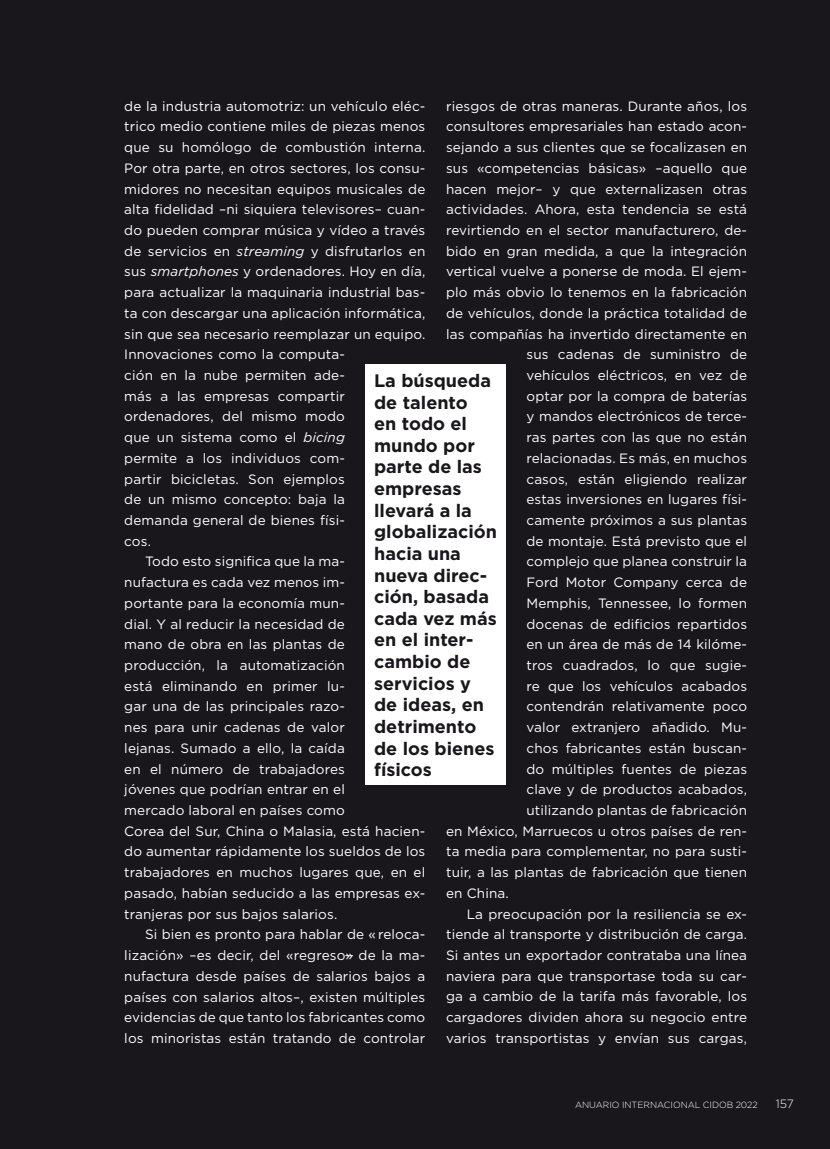
<style>
.page{position:relative;width:830px;height:1149px;background:#fff}
.page>*{position:absolute;margin:0;border:0;box-sizing:border-box;transform-origin:0 0}
.t1{font:700 18px/21.6px "Gotham";color:#1a171c}
.t2{font:13.5px "Gotham";letter-spacing:.01em;color:#fff}
.t3{font:300 12px "Gotham";color:#fff}
.t4{font:300 9px "Gotham";color:#fff}
.s1{font-style:italic}
</style>
<div class="page">
<div style="left:0;top:0;width:829px;height:1148px;background:#1a171c"></div>
<div style="left:365px;top:364px;width:140px;height:420px;background:#fff"></div>
<p class="t2" style="left:124px;top:97px;width:302px">de la industria automotriz: un vehículo eléc-</p>
<p class="t2" style="left:124px;top:118px;width:302px">trico medio contiene miles de piezas menos</p>
<p class="t2" style="left:124px;top:139px;width:302px">que su homólogo de combustión interna.</p>
<p class="t2" style="left:124px;top:159px;width:302px">Por otra parte, en otros sectores, los consu-</p>
<p class="t2" style="left:124px;top:180px;width:302px">midores no necesitan equipos musicales de</p>
<p class="t2" style="left:124px;top:201px;width:302px">alta fidelidad –ni siquiera televisores– cuan-</p>
<p class="t2" style="left:124px;top:221px;width:302px">do pueden comprar música y vídeo a través</p>
<p class="t2" style="left:124px;top:242px;width:302px">de servicios en <span class="s1">streaming</span> y disfrutarlos en</p>
<p class="t2" style="left:124px;top:263px;width:302px">sus <span class="s1">smartphones</span> y ordenadores. Hoy en día,</p>
<p class="t2" style="left:124px;top:284px;width:302px">para actualizar la maquinaria industrial bas-</p>
<p class="t2" style="left:124px;top:304px;width:302px">ta con descargar una aplicación informática,</p>
<p class="t2" style="left:124px;top:325px;width:302px">sin que sea necesario reemplazar un equipo.</p>
<p class="t2" style="left:124px;top:346px;width:222px">Innovaciones como la computa-</p>
<p class="t2" style="left:124px;top:366px;width:222px">ción en la nube permiten ade-</p>
<p class="t2" style="left:124px;top:387px;width:222px">más a las empresas compartir</p>
<p class="t2" style="left:124px;top:408px;width:222px">ordenadores, del mismo modo</p>
<p class="t2" style="left:124px;top:428px;width:222px">que un sistema como el <span class="s1">bicing</span></p>
<p class="t2" style="left:124px;top:449px;width:222px">permite a los individuos com-</p>
<p class="t2" style="left:124px;top:470px;width:222px">partir bicicletas. Son ejemplos</p>
<p class="t2" style="left:124px;top:490px;width:222px">de un mismo concepto: baja la</p>
<p class="t2" style="left:124px;top:511px;width:222px">demanda general de bienes físi-</p>
<p class="t2" style="left:124px;top:532px;width:28px">cos.</p>
<p class="t2" style="left:145px;top:553px;width:201px">Todo esto significa que la ma-</p>
<p class="t2" style="left:124px;top:573px;width:222px">nufactura es cada vez menos im-</p>
<p class="t2" style="left:124px;top:594px;width:222px">portante para la economía mun-</p>
<p class="t2" style="left:124px;top:615px;width:222px">dial. Y al reducir la necesidad de</p>
<p class="t2" style="left:124px;top:635px;width:222px">mano de obra en las plantas de</p>
<p class="t2" style="left:124px;top:656px;width:222px">producción, la automatización</p>
<p class="t2" style="left:124px;top:677px;width:222px">está eliminando en primer lu-</p>
<p class="t2" style="left:124px;top:697px;width:222px">gar una de las principales razo-</p>
<p class="t2" style="left:124px;top:718px;width:222px">nes para unir cadenas de valor</p>
<p class="t2" style="left:124px;top:739px;width:222px">lejanas. Sumado a ello, la caída</p>
<p class="t2" style="left:124px;top:760px;width:222px">en el número de trabajadores</p>
<p class="t2" style="left:124px;top:780px;width:222px">jóvenes que podrían entrar en el</p>
<p class="t2" style="left:124px;top:801px;width:222px">mercado laboral en países como</p>
<p class="t2" style="left:124px;top:822px;width:302px">Corea del Sur, China o Malasia, está hacien-</p>
<p class="t2" style="left:124px;top:842px;width:302px">do aumentar rápidamente los sueldos de los</p>
<p class="t2" style="left:124px;top:863px;width:302px">trabajadores en muchos lugares que, en el</p>
<p class="t2" style="left:124px;top:884px;width:302px">pasado, habían seducido a las empresas ex-</p>
<p class="t2" style="left:124px;top:904px;width:214px">tranjeras por sus bajos salarios.</p>
<p class="t2" style="left:145px;top:925px;width:282px">Si bien es pronto para hablar de « reloca-</p>
<p class="t2" style="left:124px;top:946px;width:302px">lización» –es decir, del «regreso» de la ma-</p>
<p class="t2" style="left:124px;top:967px;width:302px">nufactura desde países de salarios bajos a</p>
<p class="t2" style="left:124px;top:987px;width:302px">países con salarios altos–, existen múltiples</p>
<p class="t2" style="left:124px;top:1008px;width:302px">evidencias de que tanto los fabricantes como</p>
<p class="t2" style="left:124px;top:1029px;width:302px">los minoristas están tratando de controlar</p>
<p class="t2" style="left:446px;top:97px;width:302px">riesgos de otras maneras. Durante años, los</p>
<p class="t2" style="left:446px;top:118px;width:302px">consultores empresariales han estado acon-</p>
<p class="t2" style="left:446px;top:139px;width:302px">sejando a sus clientes que se focalizasen en</p>
<p class="t2" style="left:446px;top:159px;width:302px">sus «competencias básicas» –aquello que</p>
<p class="t2" style="left:446px;top:180px;width:302px">hacen mejor– y que externalizasen otras</p>
<p class="t2" style="left:446px;top:201px;width:302px">actividades. Ahora, esta tendencia se está</p>
<p class="t2" style="left:446px;top:221px;width:302px">revirtiendo en el sector manufacturero, de-</p>
<p class="t2" style="left:446px;top:242px;width:302px">bido en gran medida, a que la integración</p>
<p class="t2" style="left:446px;top:263px;width:302px">vertical vuelve a ponerse de moda. El ejem-</p>
<p class="t2" style="left:446px;top:284px;width:302px">plo más obvio lo tenemos en la fabricación</p>
<p class="t2" style="left:446px;top:304px;width:302px">de vehículos, donde la práctica totalidad de</p>
<p class="t2" style="left:446px;top:325px;width:302px">las compañías ha invertido directamente en</p>
<p class="t2" style="left:526px;top:346px;width:222px">sus cadenas de suministro de</p>
<p class="t2" style="left:526px;top:366px;width:222px">vehículos eléctricos, en vez de</p>
<p class="t2" style="left:526px;top:387px;width:222px">optar por la compra de baterías</p>
<p class="t2" style="left:526px;top:408px;width:222px">y mandos electrónicos de terce-</p>
<p class="t2" style="left:526px;top:428px;width:222px">ras partes con las que no están</p>
<p class="t2" style="left:526px;top:449px;width:222px">relacionadas. Es más, en muchos</p>
<p class="t2" style="left:526px;top:470px;width:222px">casos, están eligiendo realizar</p>
<p class="t2" style="left:526px;top:490px;width:222px">estas inversiones en lugares físi-</p>
<p class="t2" style="left:526px;top:511px;width:222px">camente próximos a sus plantas</p>
<p class="t2" style="left:526px;top:532px;width:222px">de montaje. Está previsto que el</p>
<p class="t2" style="left:526px;top:553px;width:222px">complejo que planea construir la</p>
<p class="t2" style="left:526px;top:573px;width:222px">Ford Motor Company cerca de</p>
<p class="t2" style="left:526px;top:594px;width:222px">Memphis, Tennessee, lo formen</p>
<p class="t2" style="left:526px;top:615px;width:222px">docenas de edificios repartidos</p>
<p class="t2" style="left:526px;top:635px;width:222px">en un área de más de 14 kilóme-</p>
<p class="t2" style="left:526px;top:656px;width:222px">tros cuadrados, lo que sugie-</p>
<p class="t2" style="left:526px;top:677px;width:222px">re que los vehículos acabados</p>
<p class="t2" style="left:526px;top:697px;width:222px">contendrán relativamente poco</p>
<p class="t2" style="left:526px;top:718px;width:222px">valor extranjero añadido. Mu-</p>
<p class="t2" style="left:526px;top:739px;width:222px">chos fabricantes están buscan-</p>
<p class="t2" style="left:526px;top:760px;width:222px">do múltiples fuentes de piezas</p>
<p class="t2" style="left:526px;top:780px;width:222px">clave y de productos acabados,</p>
<p class="t2" style="left:526px;top:801px;width:222px">utilizando plantas de fabricación</p>
<p class="t2" style="left:446px;top:822px;width:302px">en México, Marruecos u otros países de ren-</p>
<p class="t2" style="left:446px;top:842px;width:302px">ta media para complementar, no para susti-</p>
<p class="t2" style="left:446px;top:863px;width:302px">tuir, a las plantas de fabricación que tienen</p>
<p class="t2" style="left:446px;top:884px;width:64px">en China.</p>
<p class="t2" style="left:466px;top:904px;width:282px">La preocupación por la resiliencia se ex-</p>
<p class="t2" style="left:446px;top:925px;width:302px">tiende al transporte y distribución de carga.</p>
<p class="t2" style="left:446px;top:946px;width:302px">Si antes un exportador contrataba una línea</p>
<p class="t2" style="left:446px;top:966px;width:302px">naviera para que transportase toda su car-</p>
<p class="t2" style="left:446px;top:987px;width:302px">ga a cambio de la tarifa más favorable, los</p>
<p class="t2" style="left:446px;top:1008px;width:302px">cargadores dividen ahora su negocio entre</p>
<p class="t2" style="left:446px;top:1029px;width:302px">varios transportistas y envían sus cargas,</p>
<h1 class="t1" style="left:374px;top:369px;width:124px">La búsqueda de talento<br>en todo el mundo por parte de las empresas llevará a la globalización hacia una nueva direc&shy;ción, basada cada vez más en el inter&shy;cambio de servicios y de ideas, en detrimento de los bienes físicos</h1>
<p class="t4" style="left:574px;top:1098px;width:184px">ANUARIO INTERNACIONAL CIDOB 2022</p>
<p class="t3" style="left:775px;top:1095px;width:19px">157</p>
</div>
